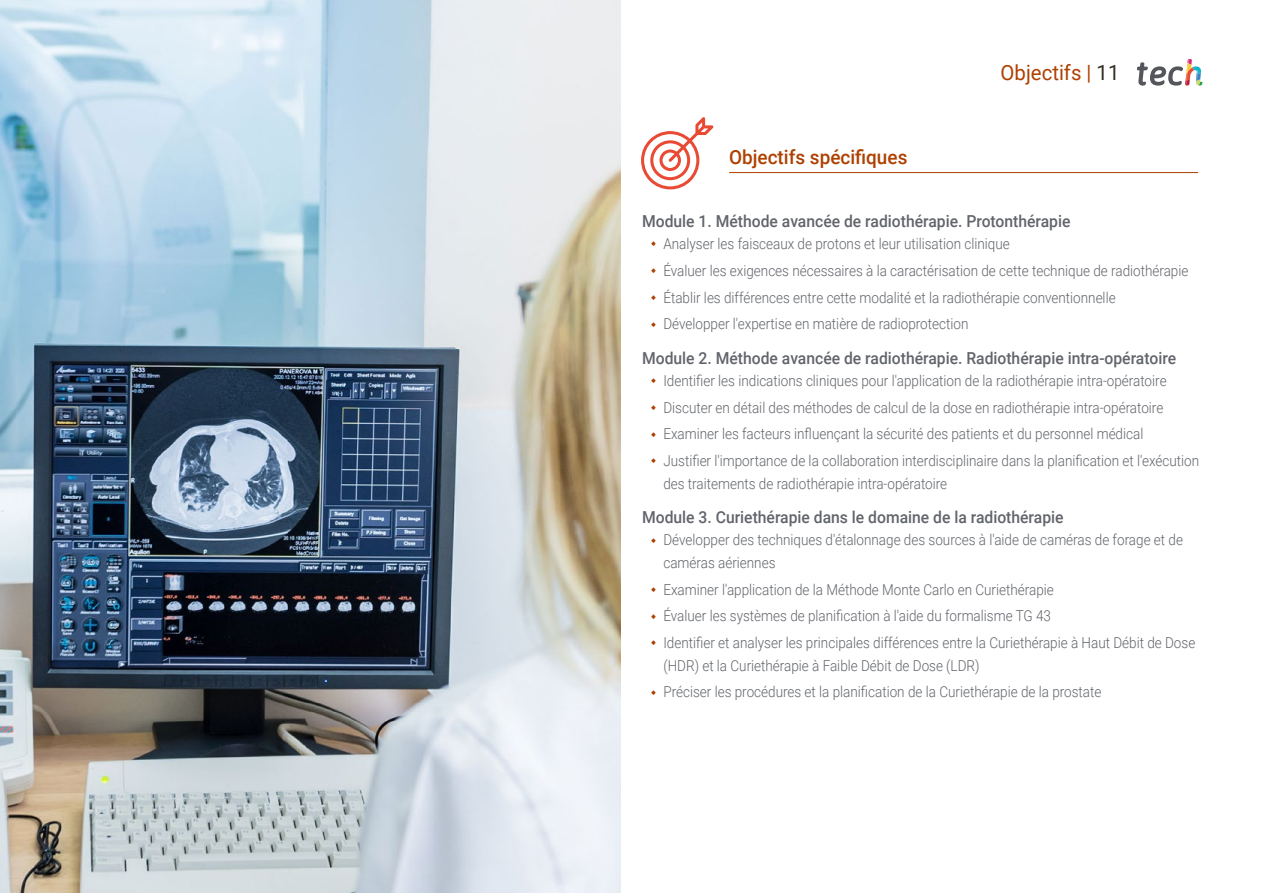
<style>
.page{position:relative;width:1263px;height:893px;background:#fff}
.page>*{position:absolute;margin:0;border:0;box-sizing:border-box;transform-origin:0 0}
.t1{font:21px "Roboto";color:#ae4000}
.t2{font:500 19.5px "Roboto";color:#ae4000}
.t3{font:500 16.5px "Roboto";color:#61646a;scale:.95 1}
.t4{font:300 15px/26.7px "Roboto";color:#61646a;scale:.9 1}
.s1{color:#312e20}
</style>
<div class="page">
<hr style="left:729px;top:172px;width:469px;height:1px;background:#ae4000">
<svg style="left:641px;top:117px;width:72px;height:72px"></svg>
<img style="left:0;top:0;width:621px;height:893px">
<svg style="left:1137px;top:59px;width:65px;height:27px"></svg>
<h2 class="t2" style="left:729px;top:143px;width:180px">Objectifs spécifiques</h2>
<h1 class="t1" style="left:1000px;top:57px;width:120px">Objectifs | <span class="s1">11</span></h1>
<p class="t3" style="left:642px;top:209px;width:452px">Module 1. Méthode avancée de radiothérapie. Protonthérapie</p>
<p class="t4" style="left:663px;top:230px;width:585px">Analyser les faisceaux de protons et leur utilisation clinique<br>Évaluer les exigences nécessaires à la caractérisation de cette technique de radiothérapie Établir les différences entre cette modalité et la radiothérapie conventionnelle<br>Développer l'expertise en matière de radioprotection</p>
<p class="t3" style="left:642px;top:346px;width:564px">Module 2. Méthode avancée de radiothérapie. Radiothérapie intra-opératoire</p>
<p class="t4" style="left:663px;top:367px;width:597px">Identifier les indications cliniques pour l'application de la radiothérapie intra-opératoire Discuter en détail des méthodes de calcul de la dose en radiothérapie intra-opératoire Examiner les facteurs influençant la sécurité des patients et du personnel médical<br>Justifier l'importance de la collaboration interdisciplinaire dans la planification et l'exécution</p>
<p class="t4" style="left:663px;top:469px;width:317px">des traitements de radiothérapie intra-opératoire</p>
<p class="t3" style="left:642px;top:506px;width:445px">Module 3. Curiethérapie dans le domaine de la radiothérapie</p>
<p class="t4" style="left:663px;top:528px;width:579px;line-height:22.5px">Développer des techniques d'étalonnage des sources à l'aide de caméras de forage et de caméras aériennes</p>
<p class="t4" style="left:663px;top:575px;width:592px">Examiner l'application de la Méthode Monte Carlo en Curiethérapie<br>Évaluer les systèmes de planification à l'aide du formalisme TG 43<br>Identifier et analyser les principales différences entre la Curiethérapie à Haut Débit de Dose</p>
<p class="t4" style="left:663px;top:651px;width:488px">(HDR) et la Curiethérapie à Faible Débit de Dose (LDR)<br>Préciser les procédures et la planification de la Curiethérapie de la prostate</p>
</div>
